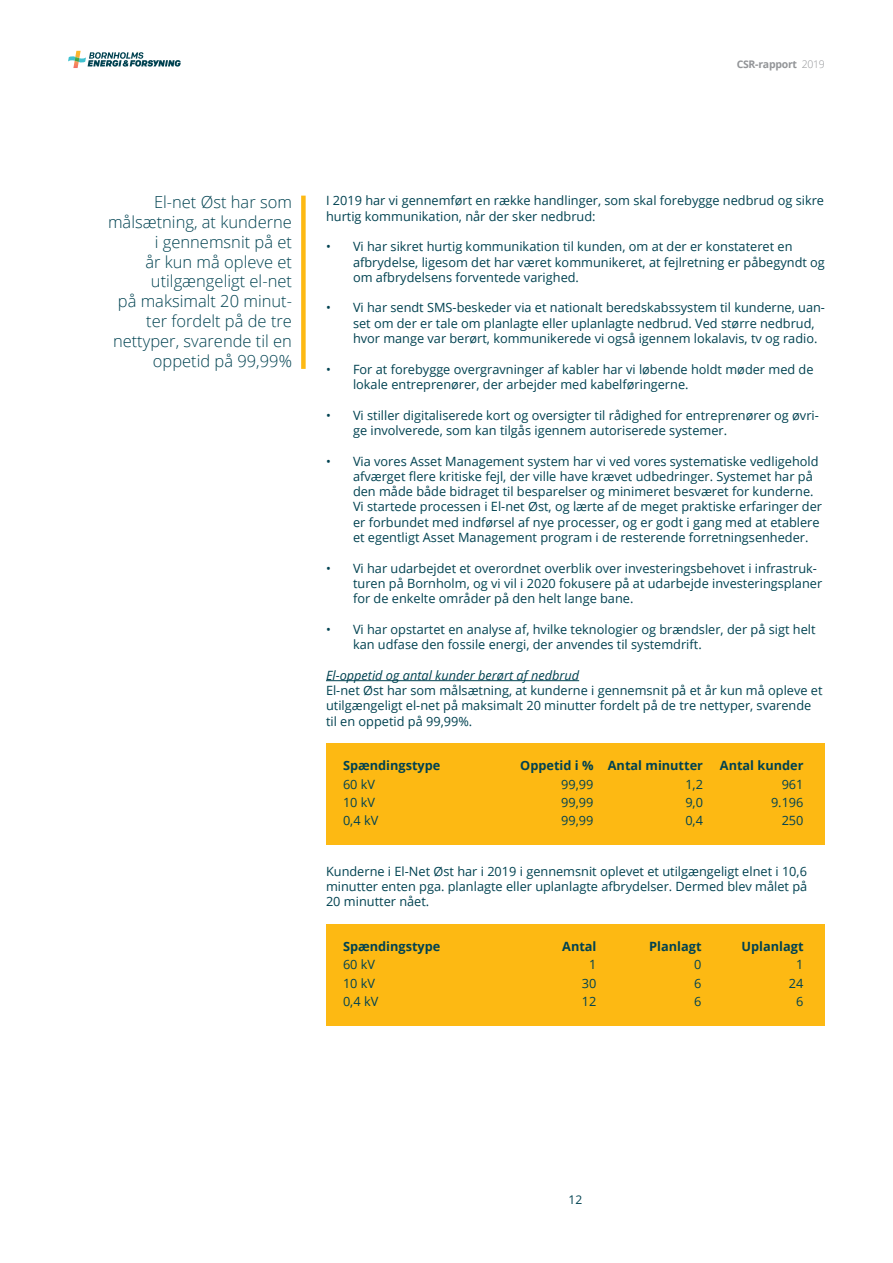
<style>
.page{position:relative;width:893px;height:1263px;background:#fff}
.page>*{position:absolute;margin:0;border:0;box-sizing:border-box;transform-origin:0 0}
.t1{font:300 16.5px/19.8px "Open Sans";color:#004251;text-align:right}
.t2{font:12.75px/15.3px "Open Sans";color:#004251}
.t3{font:700 12.75px "Open Sans";color:#004251}
.t4{font:italic 12.75px "Open Sans";color:#004251}
.t5{font:12px "Open Sans";color:#004251}
.t6{font:700 10.5px "Open Sans";letter-spacing:-.025em;color:#939598}
.s1{font-weight:300}
</style>
<div class="page">
<svg style="left:68px;top:51px;width:113px;height:17px"></svg>
<hr style="left:326px;top:680px;width:253px;height:1px;background:#004251">
<div style="left:326px;top:743px;width:499px;height:102px;background:#fdb913"></div>
<div style="left:326px;top:924px;width:499px;height:102px;background:#fdb913"></div>
<div style="left:301px;top:196px;width:5px;height:173px;background:#fdb913"></div>
<p class="t6" style="left:737px;top:57px;width:90px">CSR-rapport <span class="s1">2019</span></p>
<p class="t1" style="left:108px;top:192px;width:185px">El-net Øst har som målsætning, at kunderne i gennemsnit på et<br>år kun må opleve et utilgængeligt el-net<br>på maksimalt 20 minut&shy;ter fordelt på de tre nettyper, svarende til en oppetid på 99,99%</p>
<p class="t2" style="left:326px;top:193px;width:500px">I 2019 har vi gennemført en række handlinger, som skal forebygge nedbrud og sikre hurtig kommunikation, når der sker nedbrud:</p>
<p class="t2" style="left:353px;top:239px;width:473px;text-indent:-27px">• Vi har sikret hurtig kommunikation til kunden, om at der er konstateret en afbrydelse, ligesom det har været kommunikeret, at fejlretning er påbegyndt og om afbrydelsens forventede varighed.</p>
<p class="t2" style="left:353px;top:300px;width:473px;text-indent:-27px">• Vi har sendt SMS-beskeder via et nationalt beredskabssystem til kunderne, uan&shy;set om der er tale om planlagte eller uplanlagte nedbrud. Ved større nedbrud, hvor mange var berørt, kommunikerede vi også igennem lokalavis, tv og radio.</p>
<p class="t2" style="left:353px;top:361px;width:462px;text-indent:-27px">• For at forebygge overgravninger af kabler har vi løbende holdt møder med de lokale entreprenører, der arbejder med kabelføringerne.</p>
<p class="t2" style="left:353px;top:407px;width:467px;text-indent:-27px">• Vi stiller digitaliserede kort og oversigter til rådighed for entreprenører og øvri&shy;ge involverede, som kan tilgås igennem autoriserede systemer.</p>
<p class="t2" style="left:353px;top:453px;width:470px;text-indent:-27px">• Via vores Asset Management system har vi ved vores systematiske vedligehold afværget flere kritiske fejl, der ville have krævet udbedringer. Systemet har på den måde både bidraget til besparelser og minimeret besværet for kunderne.<br>Vi startede processen i El-net Øst, og lærte af de meget praktiske erfaringer der er forbundet med indførsel af nye processer, og er godt i gang med at etablere et egentligt Asset Management program i de resterende forretningsenheder.</p>
<p class="t2" style="left:353px;top:560px;width:471px;text-indent:-27px">• Vi har udarbejdet et overordnet overblik over investeringsbehovet i infrastruk&shy;turen på Bornholm, og vi vil i 2020 fokusere på at udarbejde investeringsplaner for de enkelte områder på den helt lange bane.</p>
<p class="t2" style="left:353px;top:621px;width:464px;text-indent:-27px">• Vi har opstartet en analyse af, hvilke teknologier og brændsler, der på sigt helt kan udfase den fossile energi, der anvendes til systemdrift.</p>
<p class="t4" style="left:326px;top:666px;width:255px">El-oppetid og antal kunder berørt af nedbrud</p>
<p class="t2" style="left:326px;top:682px;width:498px">El-net Øst har som målsætning, at kunderne i gennemsnit på et år kun må opleve et utilgængeligt el-net på maksimalt 20 minutter fordelt på de tre nettyper, svarende til en oppetid på 99,99%.</p>
<p class="t3" style="left:343px;top:757px;width:99px">Spændingstype</p>
<p class="t3" style="left:520px;top:757px;width:184px">Oppetid i % Antal minutter</p>
<p class="t3" style="left:720px;top:757px;width:85px">Antal kunder</p>
<p class="t2" style="left:343px;top:776px;width:34px">60 kV</p>
<p class="t2" style="left:561px;top:776px;width:34px">99,99</p>
<p class="t2" style="left:685px;top:776px;width:19px">1,2</p>
<p class="t2" style="left:782px;top:776px;width:23px">961</p>
<p class="t2" style="left:343px;top:794px;width:34px">10 kV</p>
<p class="t2" style="left:561px;top:794px;width:34px">99,99</p>
<p class="t2" style="left:685px;top:794px;width:19px">9,0</p>
<p class="t2" style="left:771px;top:794px;width:34px">9.196</p>
<p class="t2" style="left:343px;top:812px;width:37px">0,4 kV</p>
<p class="t2" style="left:561px;top:812px;width:34px">99,99</p>
<p class="t2" style="left:685px;top:812px;width:19px">0,4</p>
<p class="t2" style="left:782px;top:812px;width:23px">250</p>
<p class="t2" style="left:326px;top:863px;width:483px;text-align:justify">Kunderne i El-Net Øst har i 2019 i gennemsnit oplevet et utilgængeligt elnet i 10,6 minutter enten pga. planlagte eller uplanlagte afbrydelser. Dermed blev målet på 20 minutter nået.</p>
<p class="t3" style="left:343px;top:937px;width:99px">Spændingstype</p>
<p class="t3" style="left:562px;top:937px;width:36px">Antal</p>
<p class="t3" style="left:649px;top:937px;width:54px">Planlagt</p>
<p class="t3" style="left:741px;top:937px;width:64px">Uplanlagt</p>
<p class="t2" style="left:343px;top:957px;width:34px">60 kV</p>
<p class="t2" style="left:589px;top:957px;width:9px">1</p>
<p class="t2" style="left:694px;top:957px;width:9px">0</p>
<p class="t2" style="left:796px;top:957px;width:9px">1</p>
<p class="t2" style="left:343px;top:975px;width:34px">10 kV</p>
<p class="t2" style="left:582px;top:975px;width:16px">30</p>
<p class="t2" style="left:694px;top:975px;width:9px">6</p>
<p class="t2" style="left:789px;top:975px;width:16px">24</p>
<p class="t2" style="left:343px;top:993px;width:37px">0,4 kV</p>
<p class="t2" style="left:582px;top:993px;width:16px">12</p>
<p class="t2" style="left:694px;top:993px;width:9px">6</p>
<p class="t2" style="left:796px;top:993px;width:9px">6</p>
<p class="t5" style="left:569px;top:1191px;width:15px">12</p>
</div>
